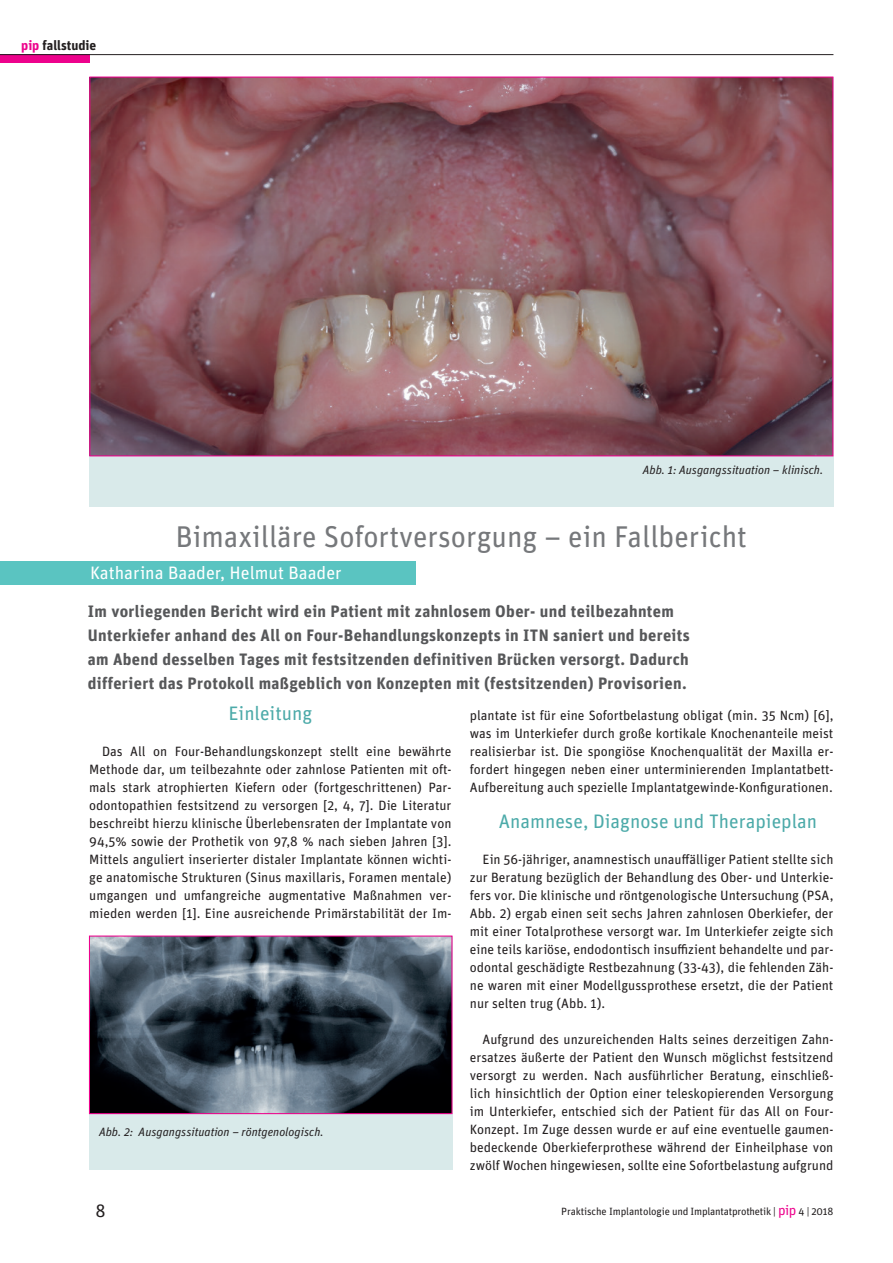
<style>
.page{position:relative;width:893px;height:1263px;background:#fff}
.page>*{position:absolute;margin:0;border:0;box-sizing:border-box;transform-origin:0 0}
.t1{font:30px "Unit OT";color:#76787b}
.t2{font:19.5px "Unit OT";color:#4caaa9}
.t3{font:18px "Unit OT";color:#fff}
.t4{font:18px "Unit OT";color:#231f20}
.t5{font:700 16.5px/24px "Unit OT";letter-spacing:.02em;color:#57585a}
.t6{font:13.5px/18px "Unit OT";color:#231f20;text-align:justify}
.t7{font:700 13.5px "Unit OT";color:#231f20}
.t8{font:italic 12px "Unit OT";color:#231f20}
.t9{font:10.5px "Unit OT";letter-spacing:-.02em;color:#231f20}
.s1{color:#ed028c}
.s2{font-size:14.1px;color:#ed028c}
</style>
<div class="page">
<div style="left:0;top:54px;width:89px;height:9px;background:#ed028c"></div>
<hr style="left:0;top:54px;width:833px;height:1px;background:#231f20">
<div style="left:89px;top:77px;width:744px;height:430px;background:#d9eaea"></div>
<div style="left:0;top:562px;width:415px;height:23px;background:#5ac4c1"></div>
<img style="left:91px;top:79px;width:740px;height:375px">
<div style="left:89px;top:936px;width:363px;height:234px;background:#d9eaea"></div>
<img style="left:91px;top:937px;width:359px;height:175px">
<div style="left:89px;top:935px;width:363px;height:179px;border:1px solid #ed028c"></div>
<p class="t7" style="left:21px;top:37px;width:77px"><span class="s1">pip</span> fallstudie</p>
<p class="t8" style="left:643px;top:463px;width:182px">Abb. 1: Ausgangssituation – klinisch.</p>
<h1 class="t1" style="left:176px;top:519px;width:573px">Bimaxilläre Sofortversorgung – ein Fallbericht</h1>
<h3 class="t3" style="left:90px;top:562px;width:253px">Katharina Baader, Helmut Baader</h3>
<p class="t5" style="left:88px;top:599px;width:603px">Im vorliegenden Bericht wird ein Patient mit zahnlosem Ober- und teilbezahntem Unterkiefer anhand des All on Four-Behandlungskonzepts in ITN saniert und bereits am Abend desselben Tages mit festsitzenden definitiven Brücken versorgt. Dadurch differiert das Protokoll maßgeblich von Konzepten mit (festsitzenden) Provisorien.</p>
<h2 class="t2" style="left:228px;top:702px;width:85px">Einleitung</h2>
<p class="t6" style="left:89px;top:742px;width:364px;text-indent:13px">Das All on Four-Behandlungskonzept stellt eine bewährte Methode dar, um teilbezahnte oder zahnlose Patienten mit oft&shy;mals stark atrophierten Kiefern oder (fortgeschrittenen) Par&shy;odontopathien festsitzend zu versorgen [2, 4, 7]. Die Literatur beschreibt hierzu klinische Überlebensraten der Implantate von 94,5% sowie der Prothetik von 97,8 % nach sieben Jahren [3].<br>Mittels anguliert inserierter distaler Implantate können wichti&shy;ge anatomische Strukturen (Sinus maxillaris, Foramen mentale) umgangen und umfangreiche augmentative Maßnahmen ver&shy;mieden werden [1]. Eine ausreichende Primärstabilität der Im-</p>
<p class="t6" style="left:470px;top:706px;width:365px">plantate ist für eine Sofortbelastung obligat (min. 35 Ncm) [6], was im Unterkiefer durch große kortikale Knochenanteile meist realisierbar ist. Die spongiöse Knochenqualität der Maxilla er&shy;fordert hingegen neben einer unterminierenden Implantatbett-Aufbereitung auch spezielle Implantatgewinde-Konfigurationen.</p>
<h2 class="t2" style="left:499px;top:810px;width:320px">Anamnese, Diagnose und Therapieplan</h2>
<p class="t6" style="left:470px;top:850px;width:365px;text-indent:13px">Ein 56-jähriger, anamnestisch unauffälliger Patient stellte sich zur Beratung bezüglich der Behandlung des Ober- und Unterkie&shy;fers vor. Die klinische und röntgenologische Untersuchung (PSA, Abb. 2) ergab einen seit sechs Jahren zahnlosen Oberkiefer, der mit einer Totalprothese versorgt war. Im Unterkiefer zeigte sich eine teils kariöse, endodontisch insuffizient behandelte und par&shy;odontal geschädigte Restbezahnung (33-43), die fehlenden Zäh&shy;ne waren mit einer Modellgussprothese ersetzt, die der Patient nur selten trug (Abb. 1).</p>
<p class="t6" style="left:470px;top:1030px;width:365px;text-indent:13px">Aufgrund des unzureichenden Halts seines derzeitigen Zahn&shy;ersatzes äußerte der Patient den Wunsch möglichst festsitzend versorgt zu werden. Nach ausführlicher Beratung, einschließ&shy;lich hinsichtlich der Option einer teleskopierenden Versorgung im Unterkiefer, entschied sich der Patient für das All on Four-Konzept. Im Zuge dessen wurde er auf eine eventuelle gaumen&shy;bedeckende Oberkieferprothese während der Einheilphase von zwölf Wochen hingewiesen, sollte eine Sofortbelastung aufgrund</p>
<p class="t8" style="left:99px;top:1124px;width:226px">Abb. 2: Ausgangssituation – röntgenologisch.</p>
<h3 class="t4" style="left:96px;top:1200px;width:12px">8</h3>
<p class="t9" style="left:561px;top:1205px;width:274px">Praktische Implantologie und Implantatprothetik | <span class="s2">pip</span> 4 | 2018</p>
</div>
